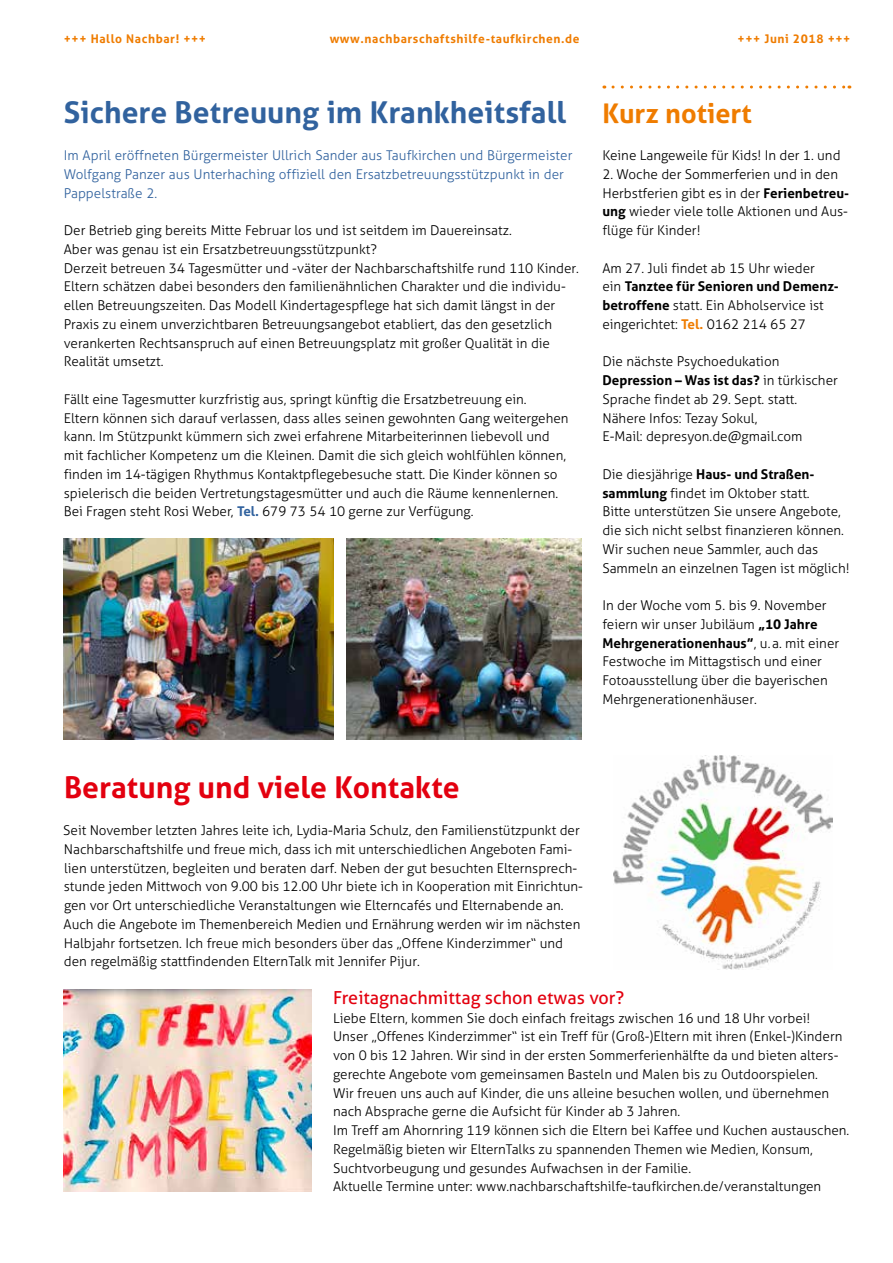
<style>
.page{position:relative;width:893px;height:1263px;background:#fff}
.page>*{position:absolute;margin:0;border:0;box-sizing:border-box;transform-origin:0 0}
.t1{font:700 30px "Aller";letter-spacing:.005em;color:#31629e}
.t2{font:700 30px "Aller";letter-spacing:.005em;color:#e3000f}
.t3{font:700 27px "Aller";color:#ef7c00}
.t4{font:18px "Aller";color:#e3000f}
.t5{font:300 13.5px/18.8px "Aller";color:#000}
.t6{font:300 13.5px/18.8px "Aller";letter-spacing:.005em;color:#31629e}
.t7{font:700 12px "Aller";letter-spacing:.05em;color:#ef7c00}
.s1{font-weight:700;color:#31629e}
.s2{font-weight:700}
.s3{font-weight:700;color:#ef7c00}
</style>
<div class="page">
<svg style="left:613px;top:86px;width:237px;height:3px"></svg>
<img style="left:614px;top:756px;width:218px;height:214px">
<img style="left:346px;top:538px;width:235px;height:201px">
<img style="left:64px;top:538px;width:269px;height:201px">
<img style="left:64px;top:990px;width:248px;height:201px">
<p class="t7" style="left:64px;top:31px;width:144px">+++ Hallo Nachbar! +++</p>
<p class="t7" style="left:330px;top:31px;width:252px">www.nachbarschaftshilfe-taufkirchen.de</p>
<p class="t7" style="left:738px;top:31px;width:114px">+++ Juni 2018 +++</p>
<h1 class="t1" style="left:64px;top:93px;width:504px">Sichere Betreuung im Krankheitsfall</h1>
<p class="t6" style="left:64px;top:146px;width:510px">Im April eröffneten Bürgermeister Ullrich Sander aus Taufkirchen und Bürgermeister<br>Wolfgang Panzer aus Unterhaching offiziell den Ersatzbetreuungsstützpunkt in der<br>Pappelstraße 2.</p>
<p class="t5" style="left:64px;top:221px;width:517px">Der Betrieb ging bereits Mitte Februar los und ist seitdem im Dauereinsatz.<br>Aber was genau ist ein Ersatzbetreuungsstützpunkt?<br>Derzeit betreuen 34 Tagesmütter und -väter der Nachbarschaftshilfe rund 110 Kinder.<br>Eltern schätzen dabei besonders den familienähnlichen Charakter und die individu&shy;ellen Betreuungszeiten. Das Modell Kindertagespflege hat sich damit längst in der Praxis zu einem unverzichtbaren Betreuungsangebot etabliert, das den gesetzlich verankerten Rechtsanspruch auf einen Betreuungsplatz mit großer Qualität in die Realität umsetzt.</p>
<p class="t5" style="left:64px;top:390px;width:506px">Fällt eine Tagesmutter kurzfristig aus, springt künftig die Ersatzbetreuung ein.<br>Eltern können sich darauf verlassen, dass alles seinen gewohnten Gang weitergehen kann. Im Stützpunkt kümmern sich zwei erfahrene Mitarbeiterinnen liebevoll und mit fachlicher Kompetenz um die Kleinen. Damit die sich gleich wohlfühlen können, finden im 14-tägigen Rhythmus Kontaktpflegebesuche statt. Die Kinder können so spielerisch die beiden Vertretungstagesmütter und auch die Räume kennenlernen.<br>Bei Fragen steht Rosi Weber, <span class="s1">Tel.</span> 679 73 54 10 gerne zur Verfügung.</p>
<h2 class="t3" style="left:602px;top:96px;width:151px">Kurz notiert</h2>
<p class="t5" style="left:602px;top:146px;width:240px">Keine Langeweile für Kids! In der 1. und</p>
<p class="t5" style="left:602px;top:165px;width:248px">2. Woche der Sommerferien und in den Herbstferien gibt es in der <span class="s2">Ferienbetreu&shy;ung</span> wieder viele tolle Aktionen und Aus&shy;flüge für Kinder!</p>
<p class="t5" style="left:602px;top:258px;width:238px">Am 27. Juli findet ab 15 Uhr wieder<br>ein <span class="s2">Tanztee für Senioren und Demenz&shy;betroffene</span> statt. Ein Abholservice ist eingerichtet: <span class="s3">Tel.</span> 0162 214 65 27</p>
<p class="t5" style="left:602px;top:352px;width:237px">Die nächste Psychoedukation<br><span class="s2">Depression – Was ist das?</span> in türkischer<br>Sprache findet ab 29. Sept. statt.<br>Nähere Infos: Tezay Sokul,<br>E-Mail: depresyon.de@gmail.com</p>
<p class="t5" style="left:602px;top:465px;width:249px">Die diesjährige <span class="s2">Haus- und Straßen&shy;sammlung</span> findet im Oktober statt.<br>Bitte unterstützen Sie unsere Angebote, die sich nicht selbst finanzieren können.<br>Wir suchen neue Sammler, auch das Sammeln an einzelnen Tagen ist möglich!</p>
<p class="t5" style="left:602px;top:596px;width:238px">In der Woche vom 5. bis 9. November feiern wir unser Jubiläum <span class="s2">„10 Jahre Mehrgenerationenhaus”</span>, u.a. mit einer Festwoche im Mittagstisch und einer Fotoausstellung über die bayerischen Mehrgenerationenhäuser.</p>
<h1 class="t2" style="left:64px;top:768px;width:397px">Beratung und viele Kontakte</h1>
<p class="t5" style="left:63px;top:821px;width:521px">Seit November letzten Jahres leite ich, Lydia-Maria Schulz, den Familienstützpunkt der Nachbarschaftshilfe und freue mich, dass ich mit unterschiedlichen Angeboten Fami&shy;lien unterstützen, begleiten und beraten darf. Neben der gut besuchten Elternsprech&shy;stunde jeden Mittwoch von 9.00 bis 12.00 Uhr biete ich in Kooperation mit Einrichtun&shy;gen vor Ort unterschiedliche Veranstaltungen wie Elterncafés und Elternabende an.<br>Auch die Angebote im Themenbereich Medien und Ernährung werden wir im nächsten Halbjahr fortsetzen. Ich freue mich besonders über das „Offene Kinderzimmer“ und den regelmäßig stattfindenden ElternTalk mit Jennifer Pijur.</p>
<h3 class="t4" style="left:333px;top:986px;width:293px">Freitagnachmittag schon etwas vor?</h3>
<p class="t5" style="left:333px;top:1008px;width:518px">Liebe Eltern, kommen Sie doch einfach freitags zwischen 16 und 18 Uhr vorbei!<br>Unser „Offenes Kinderzimmer“ ist ein Treff für (Groß-)Eltern mit ihren (Enkel-)Kindern von 0 bis 12 Jahren. Wir sind in der ersten Sommerferienhälfte da und bieten alters&shy;gerechte Angebote vom gemeinsamen Basteln und Malen bis zu Outdoorspielen.<br>Wir freuen uns auch auf Kinder, die uns alleine besuchen wollen, und übernehmen nach Absprache gerne die Aufsicht für Kinder ab 3 Jahren.<br>Im Treff am Ahornring 119 können sich die Eltern bei Kaffee und Kuchen austauschen.<br>Regelmäßig bieten wir ElternTalks zu spannenden Themen wie Medien, Konsum, Suchtvorbeugung und gesundes Aufwachsen in der Familie.<br>Aktuelle Termine unter: www.nachbarschaftshilfe-taufkirchen.de/veranstaltungen</p>
</div>
